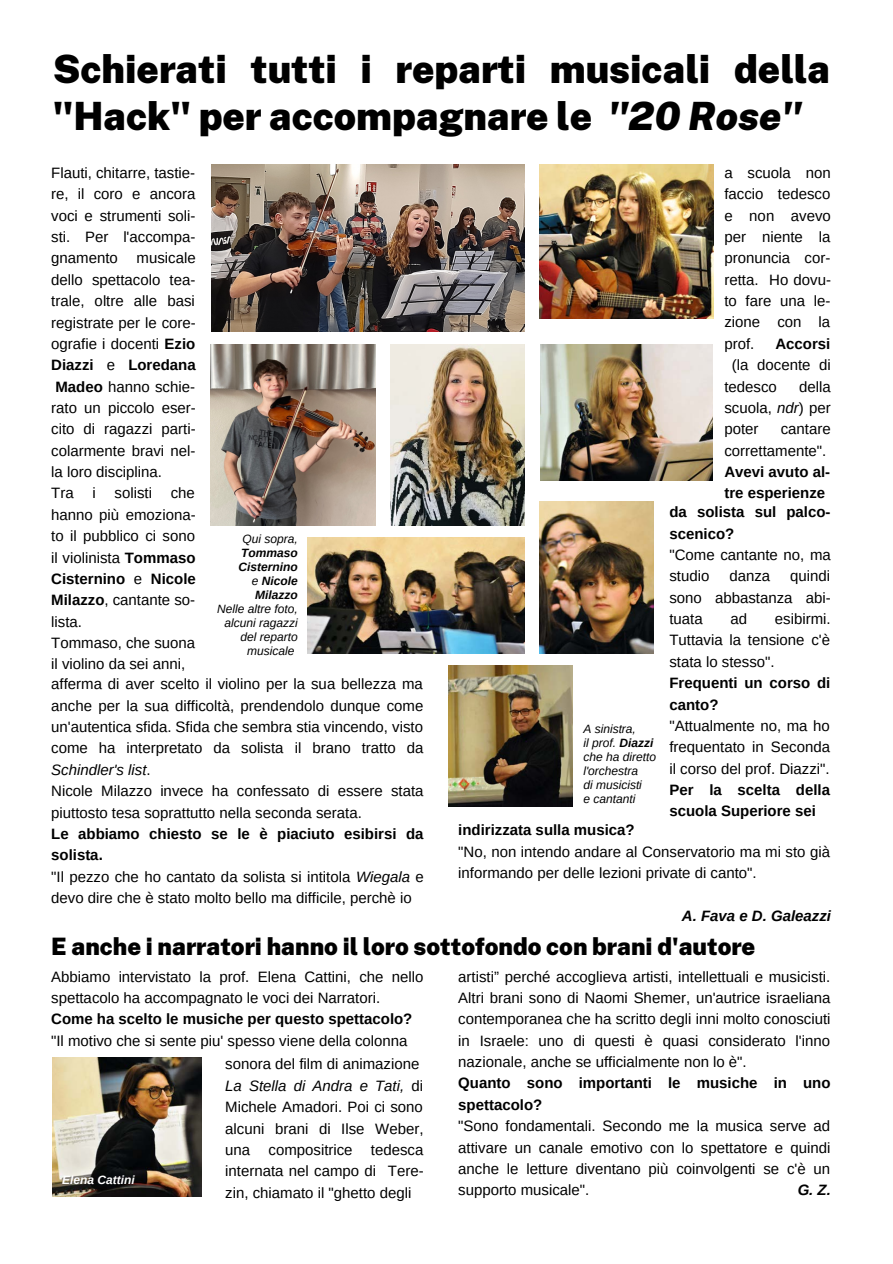
<style>
.page{position:relative;width:893px;height:1264px;background:#fff}
.page>*{position:absolute;margin:0;border:0;box-sizing:border-box;transform-origin:0 0}
.t1{font:900 39px/46px "Public Sans";color:#000}
.t2{font:900 24px "Public Sans";color:#000}
.t3{font:15px/21.3px "Arimo";color:#000;text-align:justify}
.t4{font:700 15px/21.3px "Arimo";color:#000}
.t5{font:italic 700 15px "Arimo";color:#000}
.t6{font:italic 12px/14px "Arimo";color:#000;text-align:right}
.t7{font:italic 700 12px/14px "Arimo";color:#000;text-align:right}
.t8{font:italic 700 12px "Arimo";color:#fff}
.s1{font-style:italic}
.s2{font-weight:700}
.s3{font-weight:400}
</style>
<div class="page">
<img style="left:540px;top:165px;width:173px;height:154px">
<img style="left:448px;top:666px;width:125px;height:140px">
<img style="left:540px;top:501px;width:113px;height:153px">
<img style="left:307px;top:537px;width:217px;height:116px">
<img style="left:390px;top:344px;width:134px;height:181px">
<img style="left:210px;top:344px;width:166px;height:181px">
<img style="left:212px;top:164px;width:312px;height:168px">
<img style="left:53px;top:1057px;width:148px;height:139px">
<img style="left:540px;top:344px;width:172px;height:136px">
<h1 class="t1" style="left:53px;top:46px;width:778px">Schierati tutti i reparti musicali della "Hack" per accompagnare le <span class="s1">"20 Rose"</span></h1>
<p class="t3" style="left:51px;top:162px;width:146px">Flauti, chitarre, tastie&shy;re, il coro e ancora voci e strumenti soli&shy;sti. Per l'accompa&shy;gnamento</p>
<p class="t3" style="left:51px;top:247px;width:146px;text-align:left;text-indent:85px">musicale dello spettacolo tea&shy;trale, oltre alle basi registrate per le core&shy;ografie i docenti <span class="s2">Ezio<br>Diazzi</span> e <span class="s2">Loredana<br>Madeo</span> hanno schie&shy;rato un piccolo eser&shy;cito di ragazzi parti&shy;colarmente bravi nel&shy;la loro disciplina.<br>Tra</p>
<p class="t3" style="left:51px;top:482px;width:146px;text-align:left;text-indent:120px">che hanno più emoziona&shy;to il pubblico ci sono il violinista <span class="s2">Tommaso<br>Cisternino</span> e <span class="s2">Nicole<br>Milazzo</span>, cantante so&shy;lista.<br>Tommaso, che suona il violino da sei anni,</p>
<p class="t3" style="left:92px;top:482px;width:5px">i</p>
<p class="t3" style="left:114px;top:482px;width:39px">solisti</p>
<p class="t6" style="left:242px;top:531px;width:57px">Qui sopra,</p>
<p class="t7" style="left:238px;top:545px;width:61px">Tommaso<br>Cisternino <span class="s3">e</span> Nicole<br>Milazzo</p>
<p class="t6" style="left:217px;top:601px;width:82px">Nelle altre foto, alcuni ragazzi del reparto musicale</p>
<p class="t3" style="left:51px;top:673px;width:374px;text-align:left">afferma di aver scelto il violino per la sua bellezza ma anche per la sua difficoltà, prendendolo dunque come un'autentica sfida. Sfida che sembra stia vincendo, visto come ha interpretato da solista il brano tratto da <span class="s1">Schindler's list</span>.<br>Nicole Milazzo invece ha confessato di essere stata piuttosto tesa soprattutto nella seconda serata.</p>
<p class="t3" style="left:51px;top:823px;width:374px;text-align:left"><span class="s2">Le abbiamo chiesto se le è piaciuto esibirsi da solista.<br></span>"Il pezzo che ho cantato da solista si intitola <span class="s1">Wiegala</span> e devo dire che è stato molto bello ma difficile, perchè io</p>
<p class="t6" style="left:583px;top:722px;width:74px;text-align:left">A sinistra,<br>il prof. <span class="s2">Diazzi </span>che ha diretto l'orchestra<br>di musicisti<br>e cantanti</p>
<p class="t3" style="left:724px;top:162px;width:108px">a scuola non faccio tedesco e non avevo per niente la pronuncia cor&shy;retta. Ho dovu&shy;to fare una le&shy;zione con la prof.</p>
<p class="t4" style="left:775px;top:333px;width:56px">Accorsi</p>
<p class="t3" style="left:724px;top:354px;width:108px;text-indent:8px">(la docente di tedesco</p>
<p class="t3" style="left:724px;top:376px;width:108px;text-indent:75px">della scuola, <span class="s1">ndr</span>) per poter</p>
<p class="t3" style="left:724px;top:418px;width:108px;text-align:right">cantare correttamente".</p>
<p class="t4" style="left:724px;top:461px;width:107px">Avevi avuto al&shy;tre esperienze</p>
<p class="t4" style="left:669px;top:501px;width:163px">da solista sul palco&shy;scenico?</p>
<p class="t3" style="left:669px;top:544px;width:163px">"Come cantante no, ma studio</p>
<p class="t3" style="left:669px;top:565px;width:163px;text-indent:121px">quindi sono abbastanza abi&shy;tuata</p>
<p class="t3" style="left:729px;top:565px;width:42px">danza</p>
<p class="t3" style="left:669px;top:608px;width:163px;text-indent:105px">esibirmi.<br>Tuttavia la tensione c'è stata lo stesso".</p>
<p class="t4" style="left:669px;top:672px;width:162px">Frequenti un corso di canto?</p>
<p class="t3" style="left:669px;top:715px;width:162px">"Attualmente no, ma ho frequentato in Seconda il corso del prof. Diazzi".</p>
<p class="t4" style="left:669px;top:779px;width:162px">Per la scelta della scuola Superiore sei</p>
<p class="t3" style="left:730px;top:608px;width:18px">ad</p>
<p class="t4" style="left:458px;top:819px;width:178px">indirizzata sulla musica?</p>
<p class="t3" style="left:458px;top:841px;width:373px">"No, non intendo andare al Conservatorio ma mi sto già informando per delle lezioni private di canto".</p>
<p class="t5" style="left:682px;top:907px;width:150px">A. Fava e D. Galeazzi</p>
<h2 class="t2" style="left:51px;top:931px;width:705px">E anche i narratori hanno il loro sottofondo con brani d'autore</h2>
<p class="t3" style="left:51px;top:965px;width:374px">Abbiamo intervistato la prof. Elena Cattini, che nello spettacolo ha accompagnato le voci dei Narratori.</p>
<p class="t4" style="left:51px;top:1008px;width:363px">Come ha scelto le musiche per questo spettacolo?</p>
<p class="t3" style="left:225px;top:1028px;width:195px;line-height:23.5px;text-indent:-174px">"Il motivo che si sente piu' spesso viene della colonna sonora del film di animazione</p>
<p class="t3" style="left:225px;top:1074px;width:200px"><span class="s1">La Stella di Andra e Tati,</span> di Michele Amadori. Poi ci sono alcuni brani di Ilse Weber, una compositrice tedesca internata nel campo di Tere&shy;zin, chiamato il "ghetto degli</p>
<p class="t8" style="left:62px;top:1173px;width:74px">Elena Cattini</p>
<p class="t3" style="left:458px;top:965px;width:374px">artisti” perché accoglieva artisti, intellettuali e musicisti.<br>Altri brani sono di Naomi Shemer, un'autrice israeliana contemporanea che ha scritto degli inni molto conosciuti in Israele: uno di questi è quasi considerato l'inno nazionale, anche se ufficialmente non lo è".</p>
<p class="t4" style="left:458px;top:1072px;width:374px">Quanto sono importanti le musiche in uno spettacolo?</p>
<p class="t3" style="left:458px;top:1115px;width:374px">"Sono fondamentali. Secondo me la musica serve ad attivare un canale emotivo con lo spettatore e quindi anche le letture diventano più coinvolgenti se c'è un supporto musicale".</p>
<p class="t5" style="left:797px;top:1181px;width:35px">G. Z.</p>
</div>
